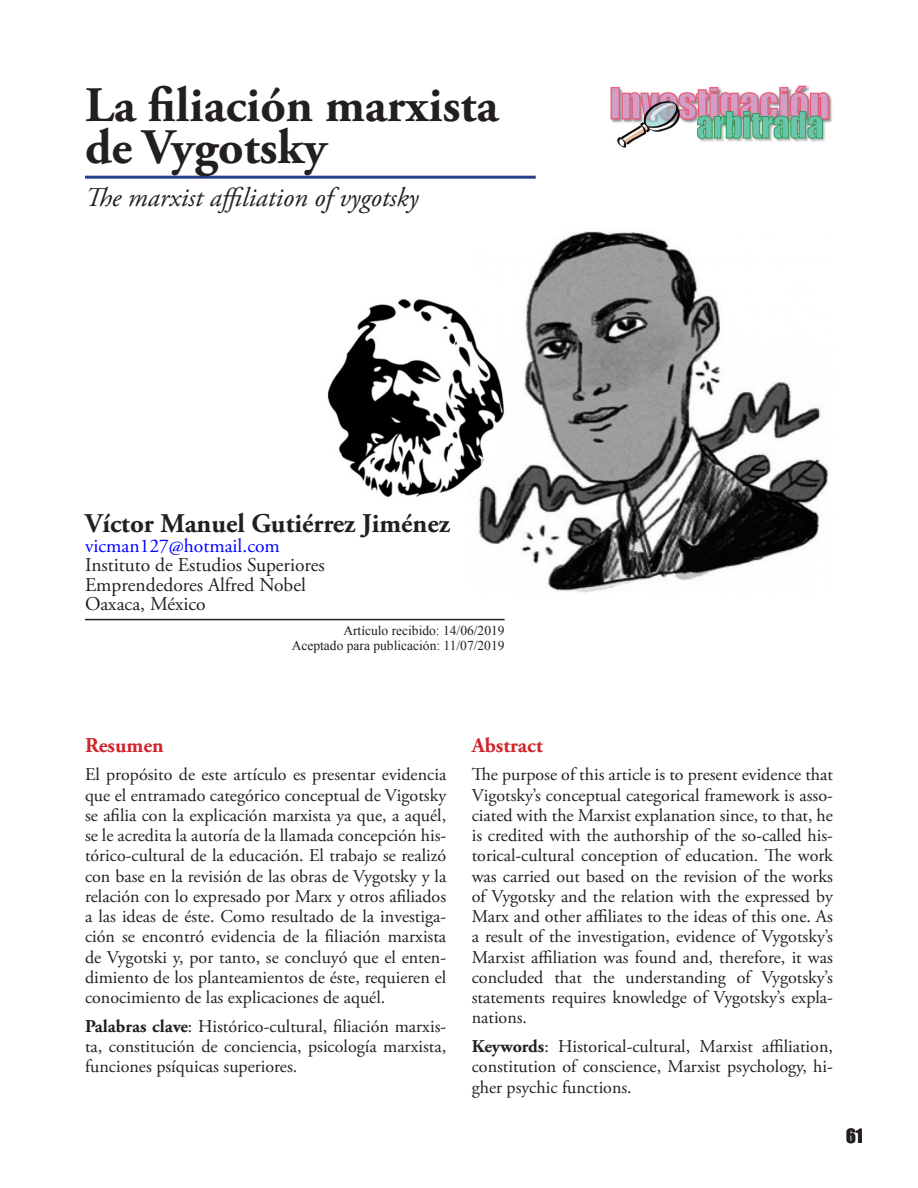
<style>
.page{position:relative;width:918px;height:1188px;background:#fff}
.page>*{position:absolute;margin:0;border:0;box-sizing:border-box;transform-origin:0 0}
.TITULO_ART_Sin{font:700 49.5px "Adobe Garamond Pro";color:#231f20}
.TITULO_ART_Con{font:700 49.5px "Adobe Garamond Pro";color:#231f20}
.Titulo_Ingles{font:italic 27px "Adobe Garamond Pro";color:#231f20}
.Autores{font:700 27px "Adobe Garamond Pro";color:#231f20}
.Resum_Abstra{font:700 21px "Adobe Garamond Pro";color:#d1232a}
.Correo_Univer{font:19.5px "Adobe Garamond Pro";color:#231f20}
.Correo_Univer-2{font:19.5px "Adobe Garamond Pro";color:#00f}
.Correo_Univer_-_con{font:19.5px "Adobe Garamond Pro";color:#231f20}
.t1{font:18px/20.2px "Adobe Garamond Pro";color:#231f20;text-align:justify}
.t2{font:18px "Impact";color:#231f20}
.Recibido{font:13.5px "Times New Roman";color:#231f20}
.s1{font-weight:700}
</style>
<div class="page">
<img style="left:327px;top:231px;width:502px;height:362px">
<hr style="left:85px;top:176px;width:451px;height:3px;background:#253f8e">
<hr style="left:85px;top:619px;width:420px;height:1px;background:#231f20">
<img style="left:610px;top:85px;width:222px;height:63px">
<p class="TITULO_ART_Sin" style="left:85px;top:76px;width:415px">La filiación marxista</p>
<p class="TITULO_ART_Con" style="left:85px;top:118px;width:243px">de Vygotsky</p>
<p class="Titulo_Ingles" style="left:85px;top:181px;width:335px">The marxist affiliation of vygotsky</p>
<p class="Autores" style="left:85px;top:508px;width:367px">Víctor Manuel Gutiérrez Jiménez</p>
<p class="Correo_Univer-2" style="left:85px;top:534px;width:196px">vicman127@hotmail.com</p>
<p class="Correo_Univer" style="left:85px;top:553px;width:241px">Instituto de Estudios Superiores</p>
<p class="Correo_Univer" style="left:85px;top:573px;width:222px">Emprendedores Alfred Nobel</p>
<p class="Correo_Univer_-_con" style="left:85px;top:592px;width:122px">Oaxaca, México</p>
<p class="Recibido" style="left:343px;top:621px;width:163px">Artículo recibido: 14/06/2019</p>
<p class="Recibido" style="left:292px;top:636px;width:214px">Aceptado para publicación: 11/07/2019</p>
<p class="Resum_Abstra" style="left:85px;top:733px;width:80px">Resumen</p>
<p class="t1" style="left:85px;top:765px;width:363px">El propósito de este artículo es presentar evidencia que el entramado categórico conceptual de Vigotsky se afilia con la explicación marxista ya que, a aquél, se le acredita la autoría de la llamada concepción his&shy;tórico-cultural de la educación. El trabajo se realizó con base en la revisión de las obras de Vygotsky y la relación con lo expresado por Marx y otros afiliados a las ideas de éste. Como resultado de la investiga&shy;ción se encontró evidencia de la filiación marxista de Vygotski y, por tanto, se concluyó que el enten&shy;dimiento de los planteamientos de éste, requieren el conocimiento de las explicaciones de aquél.</p>
<p class="t1" style="left:85px;top:1017px;width:363px"><span class="s1">Palabras clave</span>: Histórico-cultural, filiación marxis&shy;ta, constitución de conciencia, psicología marxista, funciones psíquicas superiores.</p>
<p class="Resum_Abstra" style="left:472px;top:733px;width:73px">Abstract</p>
<p class="t1" style="left:472px;top:765px;width:363px">The purpose of this article is to present evidence that Vigotsky’s conceptual categorical framework is asso&shy;ciated with the Marxist explanation since, to that, he is credited with the authorship of the so-called his&shy;torical-cultural conception of education. The work was carried out based on the revision of the works of Vygotsky and the relation with the expressed by Marx and other affiliates to the ideas of this one. As a result of the investigation, evidence of Vygotsky’s Marxist affiliation was found and, therefore, it was concluded that the understanding of Vygotsky’s statements requires knowledge of Vygotsky’s expla&shy;nations.</p>
<p class="t1" style="left:472px;top:1037px;width:363px"><span class="s1">Keywords</span>: Historical-cultural, Marxist affiliation, constitution of conscience, Marxist psychology, hi&shy;gher psychic functions.</p>
<p class="t2" style="left:846px;top:1122px;width:18px">61</p>
</div>
